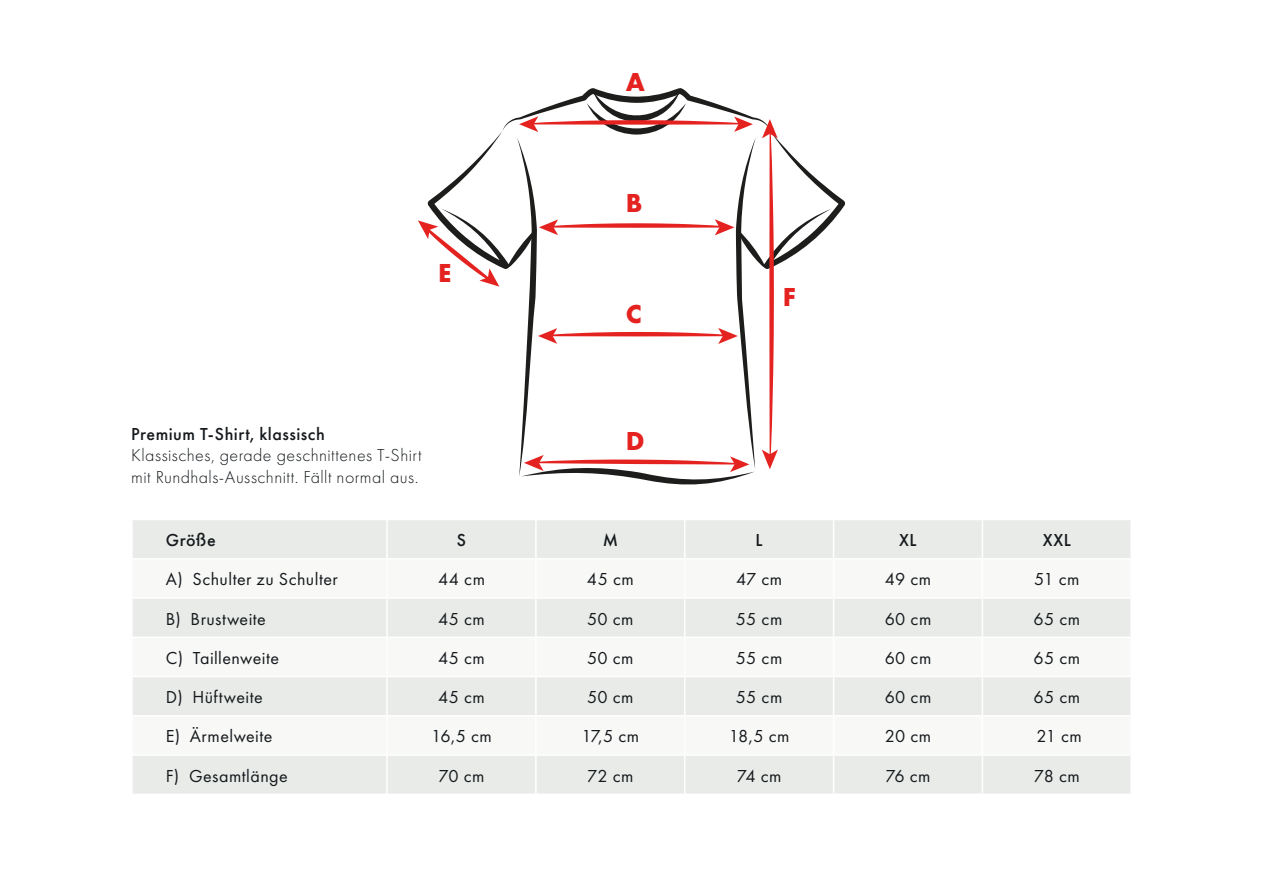
<style>
.page{position:relative;width:1263px;height:893px;background:#fff}
.page>*{position:absolute;margin:0;border:0;box-sizing:border-box;transform-origin:0 0}
.t1{font:700 27px "Futura PT";color:#e42320}
.t2{font:18px "Futura PT";letter-spacing:.025em;color:#15191c}
.t3{font:300 18px/21.6px "Futura PT";letter-spacing:.025em;color:#15191c}
.t4{font:500 18px "Futura PT";letter-spacing:.025em;color:#15191c}
</style>
<div class="page">
<svg style="left:418px;top:88px;width:427px;height:396px"></svg>
<div style="left:132px;top:519px;width:255px;height:40px;background:#e8ebe8"></div>
<div style="left:388px;top:520px;width:594px;height:38px;background:#e8ebe8"></div>
<div style="left:982px;top:519px;width:149px;height:40px;background:#e8ebe8"></div>
<svg style="left:133px;top:599px;width:997px;height:194px;fill:#e8ebe8"></svg>
<hr style="left:131px;top:519px;width:255px;height:1px;background:#fff">
<hr style="left:131px;top:520px;width:2px;height:38px;background:#fff">
<hr style="left:983px;top:519px;width:149px;height:1px;background:#fff">
<hr style="left:1130px;top:520px;width:2px;height:38px;background:#fff">
<hr style="left:131px;top:558px;width:257px;height:1px;background:#fff">
<hr style="left:982px;top:558px;width:150px;height:1px;background:#fff">
<hr style="left:386px;top:599px;width:2px;height:37px;background:#fff">
<hr style="left:535px;top:599px;width:2px;height:37px;background:#fff">
<hr style="left:684px;top:599px;width:1px;height:37px;background:#fff">
<hr style="left:833px;top:599px;width:1px;height:37px;background:#fff">
<hr style="left:982px;top:599px;width:1px;height:37px;background:#fff">
<hr style="left:131px;top:636px;width:256px;height:2px;background:#fff">
<hr style="left:387px;top:636px;width:149px;height:2px;background:#fff">
<hr style="left:386px;top:638px;width:2px;height:38px;background:#fff">
<hr style="left:536px;top:636px;width:149px;height:2px;background:#fff">
<hr style="left:535px;top:638px;width:2px;height:38px;background:#fff">
<hr style="left:685px;top:636px;width:148px;height:2px;background:#fff">
<hr style="left:684px;top:638px;width:1px;height:38px;background:#fff">
<hr style="left:833px;top:636px;width:149px;height:2px;background:#fff">
<hr style="left:833px;top:638px;width:1px;height:38px;background:#fff">
<hr style="left:982px;top:636px;width:150px;height:2px;background:#fff">
<hr style="left:982px;top:638px;width:1px;height:38px;background:#fff">
<hr style="left:131px;top:676px;width:256px;height:1px;background:#fff">
<hr style="left:387px;top:676px;width:149px;height:1px;background:#fff">
<hr style="left:386px;top:677px;width:2px;height:38px;background:#fff">
<hr style="left:536px;top:676px;width:149px;height:1px;background:#fff">
<hr style="left:535px;top:677px;width:2px;height:38px;background:#fff">
<hr style="left:685px;top:676px;width:148px;height:1px;background:#fff">
<hr style="left:684px;top:677px;width:1px;height:38px;background:#fff">
<hr style="left:833px;top:676px;width:149px;height:1px;background:#fff">
<hr style="left:833px;top:677px;width:1px;height:38px;background:#fff">
<hr style="left:982px;top:676px;width:150px;height:1px;background:#fff">
<hr style="left:982px;top:677px;width:1px;height:38px;background:#fff">
<hr style="left:131px;top:715px;width:256px;height:1px;background:#fff">
<hr style="left:387px;top:715px;width:149px;height:1px;background:#fff">
<hr style="left:386px;top:716px;width:2px;height:38px;background:#fff">
<hr style="left:536px;top:715px;width:149px;height:1px;background:#fff">
<hr style="left:535px;top:716px;width:2px;height:38px;background:#fff">
<hr style="left:685px;top:715px;width:148px;height:1px;background:#fff">
<hr style="left:684px;top:716px;width:1px;height:38px;background:#fff">
<hr style="left:833px;top:715px;width:149px;height:1px;background:#fff">
<hr style="left:833px;top:716px;width:1px;height:38px;background:#fff">
<hr style="left:982px;top:715px;width:150px;height:1px;background:#fff">
<hr style="left:982px;top:716px;width:1px;height:38px;background:#fff">
<hr style="left:131px;top:754px;width:256px;height:2px;background:#fff">
<hr style="left:387px;top:754px;width:149px;height:2px;background:#fff">
<hr style="left:386px;top:756px;width:2px;height:37px;background:#fff">
<hr style="left:536px;top:754px;width:149px;height:2px;background:#fff">
<hr style="left:535px;top:756px;width:2px;height:37px;background:#fff">
<hr style="left:685px;top:754px;width:148px;height:2px;background:#fff">
<hr style="left:684px;top:756px;width:1px;height:37px;background:#fff">
<hr style="left:833px;top:754px;width:149px;height:2px;background:#fff">
<hr style="left:833px;top:756px;width:1px;height:37px;background:#fff">
<hr style="left:982px;top:754px;width:150px;height:2px;background:#fff">
<hr style="left:982px;top:756px;width:1px;height:37px;background:#fff">
<hr style="left:386px;top:519px;width:150px;height:1px;background:#fff">
<hr style="left:386px;top:520px;width:2px;height:38px;background:#fff">
<hr style="left:535px;top:520px;width:2px;height:38px;background:#fff">
<hr style="left:684px;top:520px;width:1px;height:38px;background:#fff">
<hr style="left:833px;top:519px;width:150px;height:1px;background:#fff">
<hr style="left:833px;top:520px;width:1px;height:38px;background:#fff">
<hr style="left:982px;top:520px;width:1px;height:38px;background:#fff">
<p class="t1" style="left:626px;top:64px;width:21px">A</p>
<p class="t1" style="left:438px;top:256px;width:15px">E</p>
<p class="t4" style="left:131px;top:423px;width:195px">Premium T-Shirt, klassisch</p>
<p class="t3" style="left:131px;top:445px;width:292px">Klassisches, gerade geschnittenes T-Shirt mit Rundhals-Ausschnitt. Fällt normal aus.</p>
<p class="t1" style="left:626px;top:186px;width:18px">B</p>
<p class="t1" style="left:626px;top:296px;width:17px">C</p>
<p class="t1" style="left:626px;top:424px;width:20px">D</p>
<p class="t1" style="left:783px;top:280px;width:15px">F</p>
<p class="t4" style="left:166px;top:529px;width:51px">Größe</p>
<p class="t4" style="left:457px;top:529px;width:11px">S</p>
<p class="t4" style="left:603px;top:529px;width:17px">M</p>
<p class="t4" style="left:756px;top:529px;width:9px">L</p>
<p class="t4" style="left:899px;top:529px;width:19px">XL</p>
<p class="t4" style="left:1043px;top:529px;width:30px">XXL</p>
<p class="t2" style="left:166px;top:569px;width:173px">A) Schulter zu Schulter</p>
<p class="t2" style="left:438px;top:569px;width:48px">44 cm</p>
<p class="t2" style="left:587px;top:569px;width:48px">45 cm</p>
<p class="t2" style="left:736px;top:569px;width:48px">47 cm</p>
<p class="t2" style="left:885px;top:569px;width:48px">49 cm</p>
<p class="t2" style="left:1034px;top:569px;width:47px">51 cm</p>
<p class="t2" style="left:166px;top:608px;width:101px">B) Brustweite</p>
<p class="t2" style="left:438px;top:608px;width:48px">45 cm</p>
<p class="t2" style="left:587px;top:608px;width:48px">50 cm</p>
<p class="t2" style="left:736px;top:608px;width:48px">55 cm</p>
<p class="t2" style="left:885px;top:608px;width:48px">60 cm</p>
<p class="t2" style="left:1033px;top:608px;width:48px">65 cm</p>
<p class="t2" style="left:166px;top:647px;width:115px">C) Taillenweite</p>
<p class="t2" style="left:438px;top:647px;width:48px">45 cm</p>
<p class="t2" style="left:587px;top:647px;width:48px">50 cm</p>
<p class="t2" style="left:736px;top:647px;width:48px">55 cm</p>
<p class="t2" style="left:885px;top:647px;width:48px">60 cm</p>
<p class="t2" style="left:1033px;top:647px;width:48px">65 cm</p>
<p class="t2" style="left:166px;top:686px;width:98px">D) Hüftweite</p>
<p class="t2" style="left:438px;top:686px;width:48px">45 cm</p>
<p class="t2" style="left:587px;top:686px;width:48px">50 cm</p>
<p class="t2" style="left:736px;top:686px;width:48px">55 cm</p>
<p class="t2" style="left:885px;top:686px;width:48px">60 cm</p>
<p class="t2" style="left:1033px;top:686px;width:48px">65 cm</p>
<p class="t2" style="left:166px;top:726px;width:108px">E) Ärmelweite</p>
<p class="t2" style="left:431px;top:726px;width:62px">16,5 cm</p>
<p class="t2" style="left:581px;top:726px;width:59px">17,5 cm</p>
<p class="t2" style="left:729px;top:726px;width:62px">18,5 cm</p>
<p class="t2" style="left:885px;top:726px;width:48px">20 cm</p>
<p class="t2" style="left:1036px;top:726px;width:47px">21 cm</p>
<p class="t2" style="left:166px;top:765px;width:123px">F) Gesamtlänge</p>
<p class="t2" style="left:438px;top:765px;width:48px">70 cm</p>
<p class="t2" style="left:587px;top:765px;width:48px">72 cm</p>
<p class="t2" style="left:737px;top:765px;width:46px">74 cm</p>
<p class="t2" style="left:885px;top:765px;width:47px">76 cm</p>
<p class="t2" style="left:1034px;top:765px;width:48px">78 cm</p>
</div>
